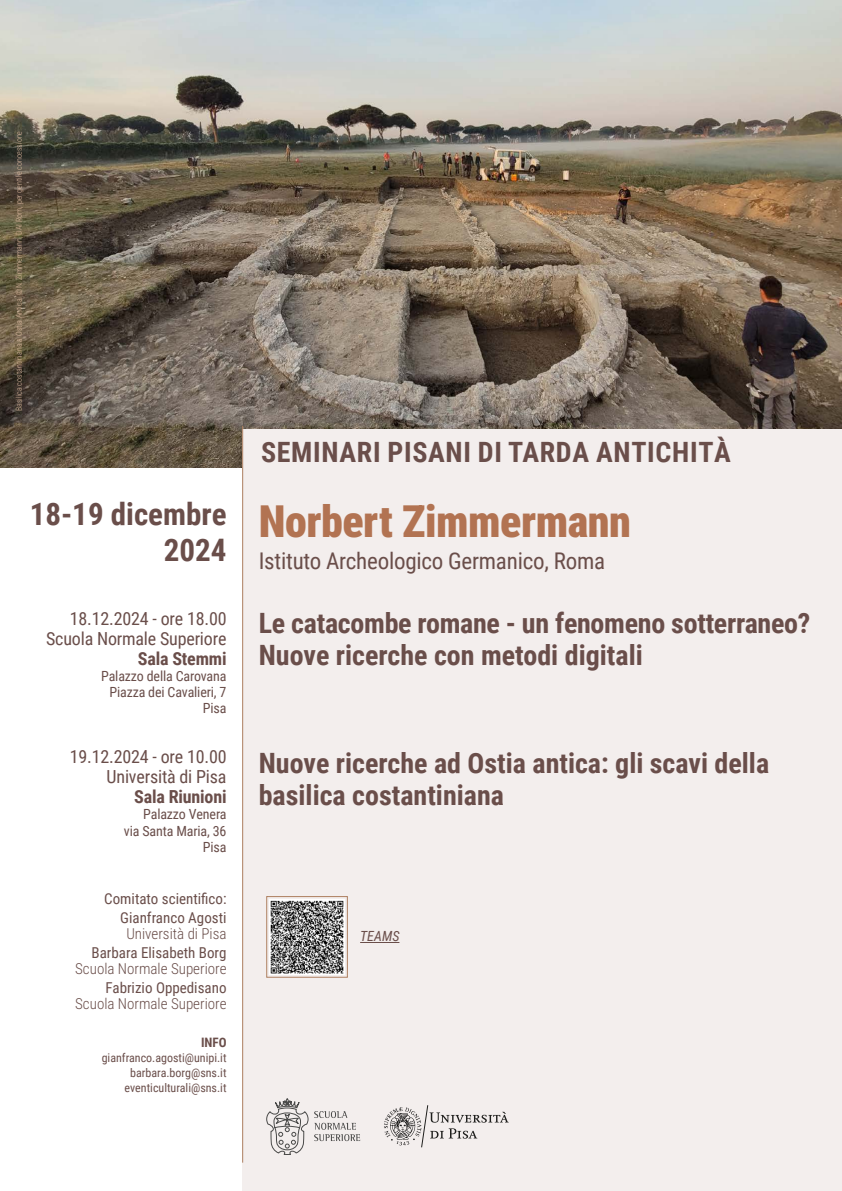
<style>
.page{position:relative;width:842px;height:1191px;background:#fff}
.page>*{position:absolute;margin:0;border:0;box-sizing:border-box;transform-origin:0 0}
.t1{font:900 44px "Roboto Condensed";letter-spacing:-.01em;color:#b27352}
.t2{font:700 31px/36px "Roboto Condensed";color:#6a4e4a;text-align:right}
.t3{font:700 28px/32px "Roboto Condensed";color:#6a4e4a}
.t4{font:700 28px "Roboto Condensed";letter-spacing:.025em;color:#6a4e4a}
.t5{font:23px "Roboto Condensed";letter-spacing:-.01em;color:#6a4e4a}
.t6{font:18px/20px "Roboto Condensed";letter-spacing:-.01em;color:#6a4e4a;text-align:right}
.t7{font:700 18px "Roboto Condensed";letter-spacing:-.01em;color:#6a4e4a}
.t8{font:15px/18.8px "Roboto Condensed";color:#6a4e4a;text-align:right}
.t9{font:300 15px "Roboto Condensed";color:#6a4e4a}
.t10{font:14px/16px "Roboto Condensed";letter-spacing:-.01em;color:#6a4e4a;text-align:right}
.t11{font:italic 14px "Roboto Condensed";color:#6a4e4a}
.t12{font:700 13px "Roboto Condensed";color:#6a4e4a}
.t13{font:12px/15px "Roboto Condensed";color:#6a4e4a;text-align:right}
.t14{font:300 8px "Roboto Condensed";color:#dab79e}
</style>
<div class="page">
<img style="left:0;top:0;width:842px;height:468px">
<div style="left:242px;top:429px;width:600px;height:762px;background:#f3eeed"></div>
<hr style="left:242px;top:426px;width:1px;height:736px;background:#ae8061">
<svg style="left:266px;top:1098px;width:94px;height:57px"></svg>
<svg style="left:384px;top:1105px;width:125px;height:43px"></svg>
<hr style="left:360px;top:942px;width:39px;height:1px;background:#6a4e4a">
<img style="left:270px;top:899px;width:74px;height:75px">
<div style="left:266px;top:896px;width:82px;height:81px;border:1px solid #ae8061"></div>
<p class="t14" style="left:13px;top:411px;width:282px;rotate:-90deg">Basilica costantiniana a Ostia Antica. ©N. Zimmermann, DAI Rom, per gentile concessione</p>
<p class="t2" style="left:30px;top:495px;width:198px">18-19 dicembre<br>2024</p>
<p class="t6" style="left:46px;top:607px;width:182px">18.12.2024 - ore 18.00<br>Scuola Normale Superiore</p>
<p class="t7" style="left:138px;top:645px;width:90px">Sala Stemmi</p>
<p class="t10" style="left:101px;top:667px;width:127px">Palazzo della Carovana<br>Piazza dei Cavalieri, 7<br>Pisa</p>
<p class="t6" style="left:70px;top:746px;width:158px">19.12.2024 - ore 10.00<br>Università di Pisa</p>
<p class="t7" style="left:134px;top:784px;width:94px">Sala Riunioni</p>
<p class="t10" style="left:124px;top:806px;width:104px">Palazzo Venera<br>via Santa Maria, 36<br>Pisa</p>
<p class="t8" style="left:104px;top:889px;width:124px">Comitato scientifico:<br>Gianfranco Agosti</p>
<p class="t9" style="left:126px;top:923px;width:102px">Università di Pisa</p>
<p class="t8" style="left:92px;top:942px;width:136px">Barbara Elisabeth Borg</p>
<p class="t9" style="left:75px;top:958px;width:153px">Scuola Normale Superiore</p>
<p class="t8" style="left:106px;top:977px;width:123px">Fabrizio Oppedisano</p>
<p class="t9" style="left:75px;top:993px;width:153px">Scuola Normale Superiore</p>
<p class="t12" style="left:201px;top:1033px;width:27px">INFO</p>
<p class="t13" style="left:102px;top:1049px;width:126px">gianfranco.agosti@unipi.it barbara.borg@sns.it eventiculturali@sns.it</p>
<p class="t4" style="left:261px;top:432px;width:471px">SEMINARI PISANI DI TARDA ANTICHITÀ</p>
<h1 class="t1" style="left:259px;top:490px;width:374px">Norbert Zimmermann</h1>
<p class="t5" style="left:259px;top:544px;width:348px">Istituto Archeologico Germanico, Roma</p>
<p class="t3" style="left:259px;top:606px;width:553px">Le catacombe romane - un fenomeno sotterraneo?<br>Nuove ricerche con metodi digitali</p>
<p class="t3" style="left:259px;top:746px;width:512px">Nuove ricerche ad Ostia antica: gli scavi della basilica costantiniana</p>
<p class="t11" style="left:360px;top:926px;width:41px">TEAMS</p>
</div>
